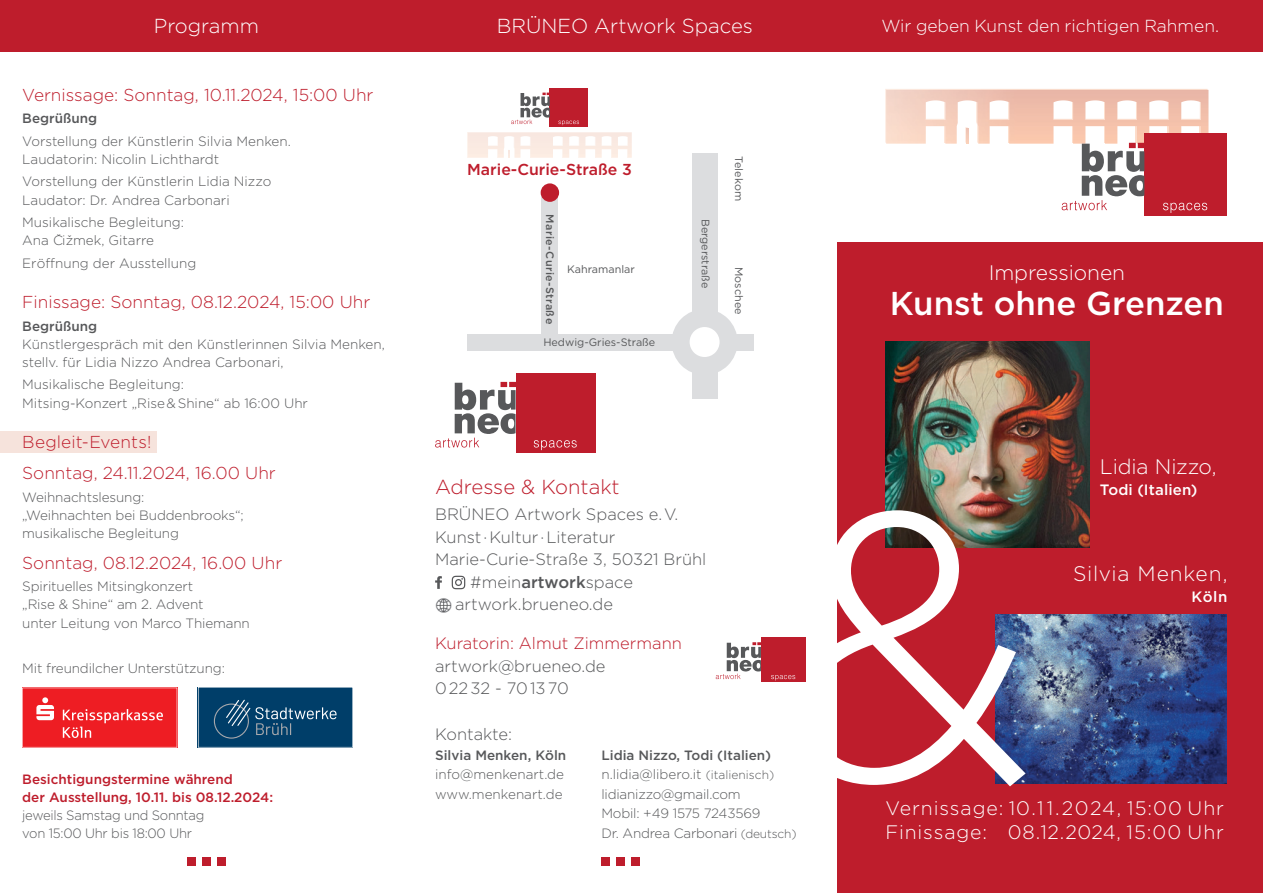
<style>
.page{position:relative;width:1263px;height:893px;background:#fff}
.page>*{position:absolute;margin:0;border:0;box-sizing:border-box;transform-origin:0 0}
.t1{font:300 380.4px "Gotham";color:#fff}
.t2{font:500 33px "Gotham";color:#fff}
.t3{font:300 21px "Gotham";color:#fff}
.t4{font:300 21px "Gotham";letter-spacing:.03em;color:#fff}
.t5{font:300 20.25px "Gotham";color:#fff}
.t6{font:300 20.25px "Gotham";color:#be1d2c}
.t7{font:300 19.5px/24px "Gotham";letter-spacing:.045em;color:#fff}
.t8{font:300 17.4px "Gotham";color:#fff}
.t9{font:300 17.25px/30.9px "Gotham";color:#be1d2c}
.t10{font:300 16.5px/22.5px "Gotham";color:#57585a}
.t11{font:300 16.5px "Gotham";color:#be1d2c}
.t12{font:500 15.9px "Gotham";color:#be1d2c}
.t13{font:500 15px "Gotham";letter-spacing:.01em;color:#fff}
.t14{font:300 13.5px/18.1px "Gotham";color:#57585a}
.t15{font:500 13.5px/18.1px "Gotham";color:#be1d2c}
.t16{font:300 13.5px/18.1px "Gotham";letter-spacing:-.02em;color:#57585a}
.t17{font:500 13.5px "Gotham";color:#57585a}
.t18{font:10.8px "Gotham";color:#57585a}
.t19{font:500 10.8px "Gotham";letter-spacing:.04em;color:#57585a}
.s1{font-weight:500}
.s2{font-size:12px}
</style>
<div class="page">
<div style="left:0;top:0;width:1263px;height:51px;background:#be1d2c"></div>
<div style="left:1144px;top:133px;width:82px;height:83px;background:#be1d2c"></div>
<svg style="left:885px;top:89px;width:322px;height:124px"></svg>
<div style="left:516px;top:373px;width:79px;height:80px;background:#be1d2c"></div>
<svg style="left:435px;top:382px;width:81px;height:66px"></svg>
<svg style="left:534px;top:440px;width:43px;height:10px"></svg>
<div style="left:0;top:431px;width:157px;height:22px;background:#f6e3dc"></div>
<div style="left:838px;top:242px;width:425px;height:651px;background:#be1d2c"></div>
<svg style="left:435px;top:576px;width:7px;height:13px"></svg>
<svg style="left:452px;top:576px;width:13px;height:13px"></svg>
<img style="left:435px;top:598px;width:16px;height:15px">
<div style="left:550px;top:88px;width:38px;height:39px;background:#be1d2c"></div>
<svg style="left:511px;top:93px;width:39px;height:31px"></svg>
<svg style="left:558px;top:121px;width:21px;height:4px"></svg>
<svg style="left:467px;top:132px;width:165px;height:26px"></svg>
<div style="left:692px;top:153px;width:25px;height:172px;background:#dcdddf"></div>
<svg style="left:672px;top:309px;width:65px;height:66px"></svg>
<div style="left:467px;top:334px;width:215px;height:16px;background:#dcdddf"></div>
<div style="left:727px;top:334px;width:27px;height:16px;background:#dcdddf"></div>
<div style="left:692px;top:364px;width:25px;height:34px;background:#dcdddf"></div>
<div style="left:542px;top:190px;width:16px;height:160px;background:#dcdddf"></div>
<div style="left:541px;top:183px;width:18px;height:19px;background:#be1d2c;border-radius:50%"></div>
<div style="left:616px;top:857px;width:9px;height:8px;background:#be1d2c"></div>
<div style="left:601px;top:857px;width:9px;height:8px;background:#be1d2c"></div>
<div style="left:631px;top:857px;width:9px;height:8px;background:#be1d2c"></div>
<div style="left:203px;top:857px;width:8px;height:8px;background:#be1d2c"></div>
<div style="left:188px;top:857px;width:8px;height:8px;background:#be1d2c"></div>
<div style="left:217px;top:857px;width:9px;height:8px;background:#be1d2c"></div>
<img style="left:995px;top:614px;width:232px;height:169px">
<img style="left:885px;top:341px;width:204px;height:206px">
<div style="left:761px;top:637px;width:45px;height:45px;background:#be1d2c"></div>
<svg style="left:716px;top:642px;width:45px;height:37px"></svg>
<svg style="left:771px;top:675px;width:24px;height:6px"></svg>
<svg style="left:22px;top:688px;width:155px;height:59px"></svg>
<svg style="left:198px;top:687px;width:155px;height:60px"></svg>
<h3 class="t5" style="left:154px;top:15px;width:107px">Programm</h3>
<h3 class="t5" style="left:497px;top:15px;width:258px">BRÜNEO Artwork Spaces</h3>
<p class="t8" style="left:881px;top:16px;width:339px">Wir geben Kunst den richtigen Rahmen.</p>
<p class="t9" style="left:22px;top:79px;width:353px">Vernissage: Sonntag, 10.11.2024, 15:00 Uhr</p>
<p class="t17" style="left:22px;top:111px;width:77px">Begrüßung</p>
<p class="t14" style="left:22px;top:132px;width:270px">Vorstellung der Künstlerin Silvia Menken.<br>Laudatorin: Nicolin Lichthardt</p>
<p class="t14" style="left:22px;top:172px;width:251px">Vorstellung der Künstlerin Lidia Nizzo<br>Laudator: Dr. Andrea Carbonari</p>
<p class="t14" style="left:22px;top:213px;width:163px">Musikalische Begleitung:<br>Ana Cˇižmek, Gitarre</p>
<p class="t14" style="left:22px;top:254px;width:176px">Eröffnung der Ausstellung</p>
<p class="t9" style="left:22px;top:286px;width:349px">Finissage: Sonntag, 08.12.2024, 15:00 Uhr</p>
<p class="t17" style="left:22px;top:318px;width:77px">Begrüßung</p>
<p class="t14" style="left:22px;top:335px;width:364px">Künstlergespräch mit den Künstlerinnen Silvia Menken, stellv. für Lidia Nizzo Andrea Carbonari,</p>
<p class="t14" style="left:22px;top:375px;width:287px">Musikalische Begleitung:<br>Mitsing-Konzert „Rise &amp; Shine“ ab 16:00 Uhr</p>
<p class="t9" style="left:22px;top:426px;width:255px">Begleit-Events!<br>Sonntag, 24.11.2024, 16.00 Uhr</p>
<p class="t14" style="left:22px;top:487px;width:223px">Weihnachtslesung:<br>„Weihnachten bei Buddenbrooks“; musikalische Begleitung</p>
<p class="t9" style="left:22px;top:547px;width:261px">Sonntag, 08.12.2024, 16.00 Uhr</p>
<p class="t14" style="left:22px;top:577px;width:229px">Spirituelles Mitsingkonzert<br>„Rise &amp; Shine“ am 2. Advent<br>unter Leitung von Marco Thiemann</p>
<p class="t14" style="left:22px;top:658px;width:204px">Mit freundilcher Unterstützung:</p>
<p class="t15" style="left:22px;top:770px;width:252px">Besichtigungstermine während<br>der Ausstellung, 10.11. bis 08.12.2024:</p>
<p class="t16" style="left:22px;top:806px;width:184px">jeweils Samstag und Sonntag von 15:00 Uhr bis 18:00 Uhr</p>
<p class="t12" style="left:467px;top:160px;width:166px">Marie-Curie-Straße 3</p>
<p class="t18" style="left:745px;top:156px;width:46px;rotate:90deg">Telekom</p>
<p class="t19" style="left:556px;top:214px;width:111px;rotate:90deg">Marie-Curie-Straße</p>
<p class="t18" style="left:711px;top:219px;width:71px;rotate:90deg">Bergerstraße</p>
<p class="t18" style="left:567px;top:263px;width:69px">Kahramanlar</p>
<p class="t18" style="left:745px;top:267px;width:49px;rotate:90deg">Moschee</p>
<p class="t18" style="left:543px;top:336px;width:114px">Hedwig-Gries-Straße</p>
<h3 class="t3" style="left:989px;top:261px;width:138px">Impressionen</h3>
<h2 class="t2" style="left:890px;top:284px;width:335px">Kunst ohne Grenzen</h2>
<h3 class="t3" style="left:1100px;top:455px;width:118px">Lidia Nizzo,</h3>
<p class="t13" style="left:1100px;top:481px;width:99px">Todi (Italien)</p>
<h3 class="t6" style="left:435px;top:475px;width:186px">Adresse &amp; Kontakt</h3>
<p class="t10" style="left:435px;top:503px;width:245px">BRÜNEO Artwork Spaces e. V.</p>
<p class="t10" style="left:435px;top:525px;width:182px">Kunst · Kultur · Literatur</p>
<p class="t10" style="left:435px;top:548px;width:273px">Marie-Curie-Straße 3, 50321 Brühl</p>
<p class="t10" style="left:470px;top:570px;width:164px">#mein<span class="s1">artwork</span>space</p>
<p class="t10" style="left:455px;top:593px;width:160px">artwork.brueneo.de</p>
<h1 class="t1" style="left:773px;top:439px;width:266px">&amp;</h1>
<h3 class="t4" style="left:1073px;top:562px;width:156px">Silvia Menken,</h3>
<p class="t13" style="left:1191px;top:588px;width:37px">Köln</p>
<p class="t11" style="left:435px;top:634px;width:248px">Kuratorin: Almut Zimmermann</p>
<p class="t10" style="left:435px;top:654px;width:172px">artwork@brueneo.de<br>0 22 32 - 70 13 70</p>
<p class="t10" style="left:435px;top:723px;width:79px">Kontakte:</p>
<p class="t17" style="left:435px;top:747px;width:133px">Silvia Menken, Köln</p>
<p class="t14" style="left:435px;top:764px;width:130px;line-height:19.5px">info@menkenart.de www.menkenart.de</p>
<p class="t14" style="left:601px;top:745px;width:197px;line-height:19.5px"><span class="s1">Lidia Nizzo, Todi (Italien) </span>n.lidia@libero.it <span class="s2">(italienisch) </span>lidianizzo@gmail.com<br>Mobil: +49 1575 7243569<br>Dr. Andrea Carbonari <span class="s2">(deutsch)</span></p>
<h3 class="t7" style="left:885px;top:796px;width:340px">Vernissage: 10.11.2024, 15:00 Uhr<br>Finissage: 08.12.2024, 15:00 Uhr</h3>
</div>
